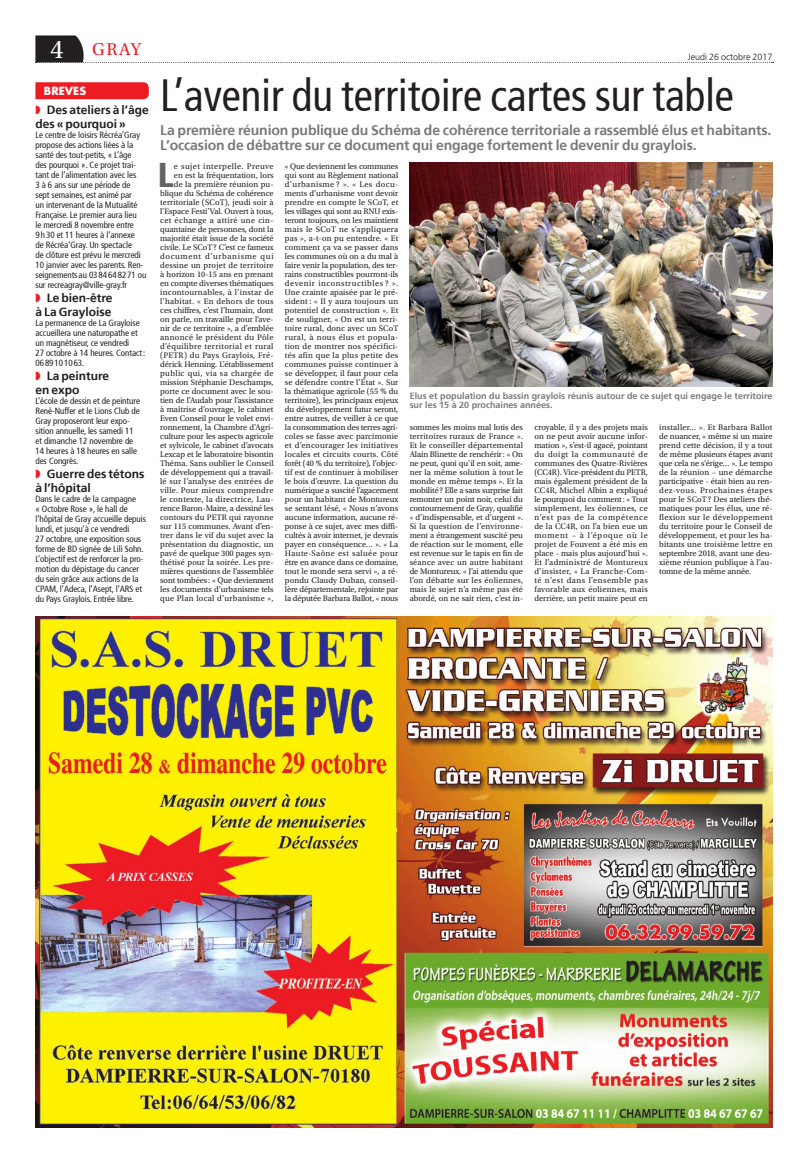
<style>
.page{position:relative;width:808px;height:1163px;background:#fff}
.page>*{position:absolute;margin:0;border:0;box-sizing:border-box;transform-origin:0 0}
.t1{font:condensed 45px "Frutiger LT Std";color:#231f1f;scale:.95 1}
.t2{font:900 condensed 34.3px "Frutiger LT Std";color:#656263}
.t3{font:18px "Utopia Std";color:#ed1c23}
.t4{font:700 14px/15px "Frutiger LT Std";letter-spacing:-.01em;color:#7b7879}
.t5{font:700 12px/14px "Frutiger LT Std";color:#231f1f}
.t6{font:700 11px "Futura Std";color:#fff}
.t7{font:condensed 9px/10px "Frutiger LT Std";letter-spacing:-.005em;color:#231f1f}
.t8{font:700 9px/9px "Frutiger LT Std";color:#7b7879}
.t9{font:300 9px "Frutiger LT Std";color:#231f1f}
.t10{font:8.5px/9px "Utopia Std";color:#231f1f;text-align:justify}
.s1{font-size:27px;color:#fff}
.s2{color:#ed1c23}
</style>
<div class="page">
<svg style="left:35px;top:35px;width:738px;height:28px"></svg>
<img style="left:410px;top:162px;width:362px;height:224px">
<svg style="left:35px;top:82px;width:114px;height:17px;background:#ed2228"></svg>
<img style="left:35px;top:617px;width:737px;height:510px">
<h3 class="t3" style="left:50px;top:39px;width:93px"><span class="s1">4</span> GRAY</h3>
<p class="t6" style="left:44px;top:83px;width:44px">BREVES</p>
<h3 class="t5" style="left:35px;top:103px;width:115px"><span class="s2">◗</span> Des ateliers à l’âge des « pourquoi »</h3>
<p class="t7" style="left:35px;top:130px;width:113px">Le centre de loisirs Récréa’Gray propose des actions liées à la santé des tout-petits, « L’âge<br>des pourquoi ». Ce projet trai&shy;tant de l’alimentation avec les<br>3 à 6 ans sur une période de sept semaines, est animé par<br>un intervenant de la Mutualité<br>Française. Le premier aura lieu<br>le mercredi 8 novembre entre<br>9h30 et 11 heures à l’annexe<br>de Récréa’Gray. Un spectacle<br>de clôture est prévu le mercredi<br>10 janvier avec les parents. Ren&shy;seignementsau 0384648271 ou sur recreagray@ville-gray.fr</p>
<h3 class="t5" style="left:35px;top:291px;width:79px"><span class="s2">◗</span> Le bien-être à La Grayloise</h3>
<p class="t7" style="left:35px;top:318px;width:111px">La permanence de La Grayloise accueillera une naturopathe et un magnétiseur, ce vendredi<br>27 octobre à 14 heures. Contact:<br>0689101063.</p>
<h3 class="t5" style="left:35px;top:369px;width:75px"><span class="s2">◗</span> La peinture en expo</h3>
<p class="t7" style="left:35px;top:396px;width:106px">L’école de dessin et de peinture<br>René-Nuffer et le Lions Club de<br>Gray proposeront leur expo&shy;sition annuelle, les samedi 11 et dimanche 12 novembre de<br>14 heures à 18 heures en salle des Congrès.</p>
<h3 class="t5" style="left:35px;top:467px;width:111px"><span class="s2">◗</span> Guerre des tétons à l’hôpital</h3>
<p class="t7" style="left:35px;top:494px;width:112px">Dans le cadre de la campagne<br>« Octobre Rose », le hall de l’hôpital de Gray accueille depuis lundi, et jusqu’à ce vendredi<br>27 octobre, une exposition sous forme de BD signée de Lili Sohn.<br>L’objectif est de renforcer la pro&shy;motion du dépistage du cancer du sein grâce aux actions de la<br>CPAM, l’Adeca, l’Asept, l’ARS et du Pays Graylois. Entrée libre.</p>
<p class="t9" style="left:688px;top:51px;width:86px">Jeudi 26 octobre 2017</p>
<h1 class="t1" style="left:160px;top:69px;width:605px">L’avenir du territoire cartes sur table</h1>
<h3 class="t4" style="left:160px;top:123px;width:613px">La première réunion publique du Schéma de cohérence territoriale a rassemblé élus et habitants.<br>L’occasion de débattre sur ce document qui engage fortement le devenir du graylois.</h3>
<p class="t10" style="left:160px;top:162px;width:115px;text-align:right">e sujet interpelle. Preuve<br>en est la fréquentation, lors<br>de la première réunion pu&shy;blique du Schéma de cohérence territoriale (SCoT), jeudi soir à l’Espace Festi’Val. Ouvert à tous, cet échange a attiré une cin&shy;quantaine de personnes, dont la majorité était issue de la société civile. Le SCoT? C’est ce fameux document d’urbanisme qui dessine un projet de territoire à horizon 10-15 ans en prenant en compte diverses thématiques incontournables, à l’instar de l’habitat. « En dehors de tous ces chiffres, c’est l’humain, dont on parle, on travaille pour l’ave&shy;nir de ce territoire », a d’emblée annoncé le président du Pôle d’équilibre territorial et rural (PETR) du Pays Graylois, Fré&shy;dérick Henning. L’établissement public qui, via sa chargée de mission Stéphanie Deschamps, porte ce document avec le sou&shy;tien de l’Audab pour l’assistance à maîtrise d’ouvrage, le cabinet<br>Even Conseil pour le volet envi&shy;ronnement, la Chambre d’Agri&shy;culture pour les aspects agricole et sylvicole, le cabinet d’avocats<br>Lexcap et le laboratoire bisontin<br>Théma. Sans oublier le Conseil de développement qui a travail&shy;lé sur l’analyse des entrées de ville. Pour mieux comprendre le contexte, la directrice, Lau&shy;rence Baron-Maire, a dessiné les contours du PETR qui rayonne sur 115 communes. Avant d’en&shy;trer dans le vif du sujet avec la présentation du diagnostic, un pavé de quelque 300 pages syn&shy;thétisé pour la soirée. Les pre&shy;mières questions de l’assemblée sont tombées : « Que deviennent les documents d’urbanisme tels que Plan local d’urbanisme »,</p>
<p class="t10" style="left:285px;top:162px;width:115px">« Que deviennent les communes qui sont au Règlement national d’urbanisme ? ». « Les docu&shy;ments d’urbanisme vont devoir prendre en compte le SCoT, et les villages qui sont au RNU exis&shy;teront toujours, on les maintient mais le SCoT ne s’appliquera pas », a-t-on pu entendre. « Et comment ça va se passer dans les communes où on a du mal à faire venir la population, des ter&shy;rains constructibles pourront-ils devenir inconstructibles ? ».<br>Une crainte apaisée par le pré&shy;sident : « Il y aura toujours un potentiel de construction ». Et de souligner, « On est un terri&shy;toire rural, donc avec un SCoT rural, à nous élus et popula&shy;tion de montrer nos spécifici&shy;tés afin que la plus petite des communes puisse continuer à se développer, il faut pour cela se défendre contre l’État ». Sur la thématique agricole (55 % du territoire), les principaux enjeux du développement futur seront, entre autres, de veiller à ce que la consommation des terres agri&shy;coles se fasse avec parcimonie et d’encourager les initiatives locales et circuits courts. Côté forêt (40 % du territoire), l’objec&shy;tif est de continuer à mobiliser le bois d’œuvre. La question du numérique a suscité l’agacement pour un habitant de Montureux se sentant lésé, « Nous n’avons aucune information, aucune ré&shy;ponse à ce sujet, avec mes diffi&shy;cultés à avoir internet, je devrais payer en conséquence… ». « La Haute-Saône est saluée pour être en avance dans ce domaine, tout le monde sera servi », a ré&shy;pondu Claudy Duban, conseil&shy;lère départementale, rejointe par la députée Barbara Ballot, « nous</p>
<h2 class="t2" style="left:158px;top:154px;width:18px">L</h2>
<p class="t8" style="left:410px;top:391px;width:364px">Elus et population du bassin graylois réunis autour de ce sujet qui engage le territoire sur les 15 à 20 prochaines années.</p>
<p class="t10" style="left:410px;top:423px;width:115px">sommes les moins mal lotis des territoires ruraux de France ».<br>Et le conseiller départemental Alain Blinette de renchérir: « On ne peut, quoi qu’il en soit, ame&shy;ner la même solution à tout le monde en même temps ». Et la mobilité? Elle a sans surprise fait remonter un point noir, celui du contournement de Gray, qualifié « d’indispensable, et d’urgent ».<br>Si la question de l’environne&shy;ment a étrangement suscité peu de réaction sur le moment, elle est revenue sur le tapis en fin de séance avec un autre habitant de Montureux. « J’ai attendu que l’on débatte sur les éoliennes, mais le sujet n’a même pas été abordé, on ne sait rien, c’est in-</p>
<p class="t10" style="left:534px;top:423px;width:115px">croyable, il y a des projets mais on ne peut avoir aucune infor&shy;mation », s’est-il agacé, pointant du doigt la communauté de communes des Quatre-Rivières (CC4R). Vice-président du PETR, mais également président de la CC4R, Michel Albin a expliqué le pourquoi du comment: « Tout simplement, les éoliennes, ce n’est pas de la compétence de la CC4R, on l’a bien eue un moment – à l’époque où le projet de Fouvent a été mis en place - mais plus aujourd’hui ».<br>Et l’administré de Montureux d’insister, « La Franche-Com&shy;té n’est dans l’ensemble pas favorable aux éoliennes, mais derrière, un petit maire peut en</p>
<p class="t10" style="left:659px;top:423px;width:115px">installer… ». Et Barbara Ballot de nuancer, « même si un maire prend cette décision, il y a tout de même plusieurs étapes avant que cela ne s’érige… ». Le tempo de la réunion – une démarche participative - était bien au ren&shy;dez-vous. Prochaines étapes pour le SCoT? Des ateliers thé&shy;matiques pour les élus, une ré&shy;flexion sur le développement du territoire pour le Conseil de développement, et pour les ha&shy;bitants une troisième lettre en septembre 2018, avant une deu&shy;xième réunion publique à l’au&shy;tomne de la même année.</p>
</div>
